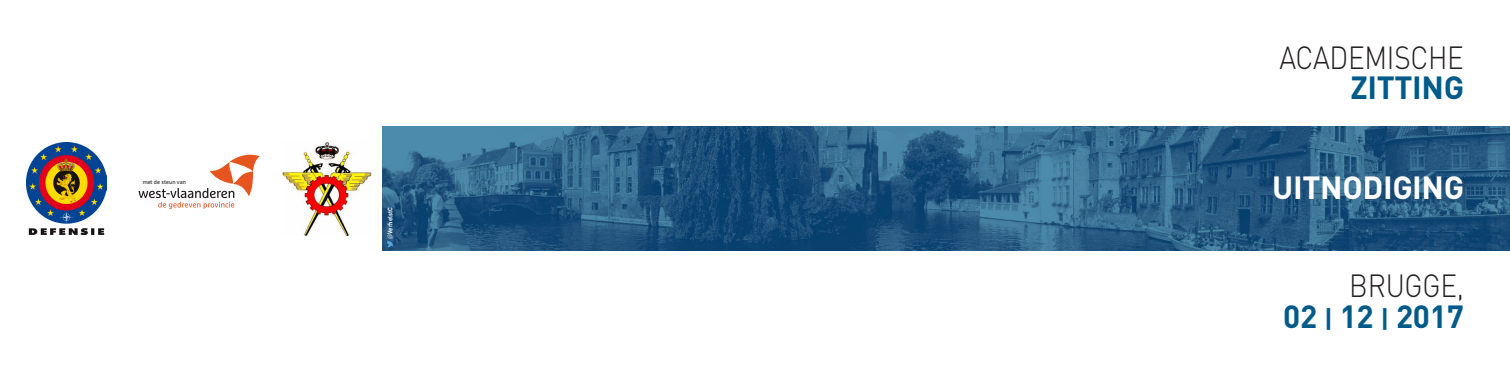
<style>
.page{position:relative;width:1510px;height:376px;background:#fff}
.page>*{position:absolute;margin:0;border:0;box-sizing:border-box;transform-origin:0 0}
.t1{font:300 31.62px "DIN Pro";letter-spacing:-.01em;color:#231f20;scale:.88 1}
.t2{font:700 31.62px "DIN Pro";letter-spacing:-.01em;color:#005a8a}
.t3{font:700 31.62px "DIN Pro";letter-spacing:-.01em;color:#fff}
.t4{font:700 6.5px "DIN Pro";color:#fff;scale:.9 1}
.t5{font:5.62px "Marselis Pro";color:#231f20}
.s1{font-family:"Myriad Pro";font-weight:400;font-stretch:condensed;font-size:8.25px}
.s2{font-size:25.25px}
</style>
<div class="page">
<img style="left:26px;top:143px;width:81px;height:92px">
<img style="left:282px;top:142px;width:89px;height:93px">
<svg style="left:383px;top:127px;width:1126px;height:124px;background:#265c84"></svg>
<svg style="left:387px;top:240px;width:6px;height:7px"></svg>
<svg style="left:138px;top:154px;width:122px;height:55px"></svg>
<p class="t5" style="left:143px;top:178px;width:45px">met de steun van</p>
<p class="t4" style="left:386px;top:238px;width:36px;rotate:-90deg"><span class="s1">@</span>VerhelstC</p>
<p class="t1" style="left:1279px;top:36px;width:211px">ACADEMISCHE</p>
<p class="t2" style="left:1350px;top:66px;width:115px">ZITTING</p>
<p class="t3" style="left:1272px;top:165px;width:193px">UITNODIGING</p>
<p class="t1" style="left:1349px;top:264px;width:132px">BRUGGE,</p>
<p class="t2" style="left:1283px;top:294px;width:182px">02 <span class="s2">|</span> 12 <span class="s2">|</span> 2017</p>
</div>
